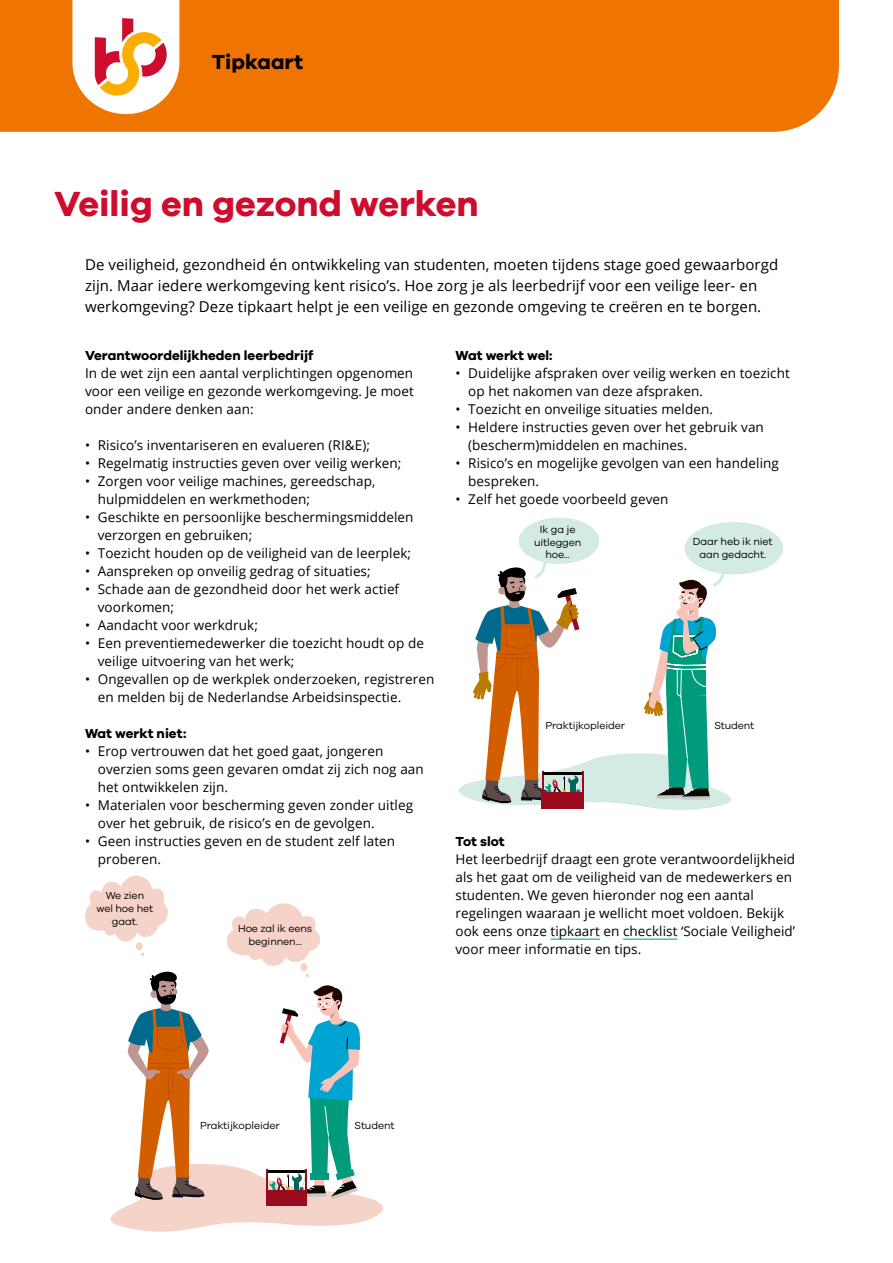
<style>
.page{position:relative;width:893px;height:1263px;background:#fff}
.page>*{position:absolute;margin:0;border:0;box-sizing:border-box;transform-origin:0 0}
.H2_HOOFDSTUKKOP{font:700 36px "Galano Grotesque";color:#ce0d2e}
.H1_Tipkaart{font:700 21px "Galano Grotesque";letter-spacing:.005em;color:#000}
.INLEIDING{font:15px/21px "Open Sans";letter-spacing:.005em;color:#000}
.P_BROOD{font:13.5px/18px "Open Sans";letter-spacing:.005em;color:#000}
.H3_KOPJE_KLEIN{font:700 13.5px "Galano Grotesque";color:#000}
.t1{font:10.5px/12.6px "Galano Grotesque";letter-spacing:-.01em;color:#000;text-align:center}
</style>
<div class="page">
<div style="left:0;top:0;width:839px;height:132px;background:#f07500"></div>
<svg style="left:72px;top:0;width:107px;height:114px"></svg>
<div style="left:136px;top:942px;width:7px;height:8px;background:#f6d3c9;border-radius:50%"></div>
<svg style="left:85px;top:875px;width:83px;height:67px"></svg>
<div style="left:301px;top:963px;width:7px;height:8px;background:#f6d3c9;border-radius:50%"></div>
<svg style="left:110px;top:972px;width:273px;height:260px"></svg>
<svg style="left:227px;top:903px;width:93px;height:63px"></svg>
<hr style="left:551px;top:939px;width:49px;height:1px;background:#009b7c">
<hr style="left:623px;top:939px;width:54px;height:1px;background:#009b7c">
<div style="left:519px;top:518px;width:80px;height:46px;background:#d3ebe2;border-radius:50%"></div>
<div style="left:685px;top:522px;width:98px;height:52px;background:#d3ebe2;border-radius:50%"></div>
<svg style="left:458px;top:558px;width:281px;height:252px"></svg>
<h1 class="H1_Tipkaart" style="left:212px;top:49px;width:93px">Tipkaart</h1>
<h2 class="H2_HOOFDSTUKKOP" style="left:54px;top:182px;width:426px">Veilig en gezond werken</h2>
<p class="INLEIDING" style="left:85px;top:254px;width:695px">De veiligheid, gezondheid én ontwikkeling van studenten, moeten tijdens stage goed gewaarborgd zijn. Maar iedere werkomgeving kent risico’s. Hoe zorg je als leerbedrijf voor een veilige leer- en werkomgeving? Deze tipkaart helpt je een veilige en gezonde omgeving te creëren en te borgen.</p>
<h3 class="H3_KOPJE_KLEIN" style="left:85px;top:347px;width:230px">Verantwoordelijkheden leerbedrijf</h3>
<p class="P_BROOD" style="left:85px;top:364px;width:330px;text-align:justify">In de wet zijn een aantal verplichtingen opgenomen voor een veilige en gezonde werkomgeving. Je moet onder andere denken aan:</p>
<p class="P_BROOD" style="left:85px;top:436px;width:286px">• Risico’s inventariseren en evalueren (RI&amp;E);</p>
<p class="P_BROOD" style="left:85px;top:454px;width:318px">• Regelmatig instructies geven over veilig werken;</p>
<p class="P_BROOD" style="left:98px;top:472px;width:279px;text-indent:-13px">• Zorgen voor veilige machines, gereedschap, hulpmiddelen en werkmethoden;</p>
<p class="P_BROOD" style="left:98px;top:508px;width:317px;text-indent:-13px">• Geschikte en persoonlijke beschermingsmiddelen verzorgen en gebruiken;</p>
<p class="P_BROOD" style="left:85px;top:544px;width:328px">• Toezicht houden op de veiligheid van de leerplek;</p>
<p class="P_BROOD" style="left:85px;top:562px;width:287px">• Aanspreken op onveilig gedrag of situaties;</p>
<p class="P_BROOD" style="left:98px;top:580px;width:303px;text-indent:-13px">• Schade aan de gezondheid door het werk actief voorkomen;</p>
<p class="P_BROOD" style="left:85px;top:616px;width:174px">• Aandacht voor werkdruk;</p>
<p class="P_BROOD" style="left:98px;top:634px;width:328px;text-indent:-13px">• Een preventiemedewerker die toezicht houdt op de veilige uitvoering van het werk;</p>
<p class="P_BROOD" style="left:98px;top:670px;width:338px;text-indent:-13px">• Ongevallen op de werkplek onderzoeken, registreren en melden bij de Nederlandse Arbeidsinspectie.</p>
<h3 class="H3_KOPJE_KLEIN" style="left:85px;top:725px;width:103px">Wat werkt niet:</h3>
<p class="P_BROOD" style="left:98px;top:742px;width:327px;text-indent:-13px">• Erop vertrouwen dat het goed gaat, jongeren overzien soms geen gevaren omdat zij zich nog aan het ontwikkelen zijn.</p>
<p class="P_BROOD" style="left:98px;top:796px;width:317px;text-indent:-13px">• Materialen voor bescherming geven zonder uitleg over het gebruik, de risico’s en de gevolgen.</p>
<p class="P_BROOD" style="left:98px;top:832px;width:299px;text-indent:-13px">• Geen instructies geven en de student zelf laten proberen.</p>
<h3 class="H3_KOPJE_KLEIN" style="left:455px;top:347px;width:98px">Wat werkt wel:</h3>
<p class="P_BROOD" style="left:468px;top:364px;width:323px;text-indent:-13px">• Duidelijke afspraken over veilig werken en toezicht op het nakomen van deze afspraken.</p>
<p class="P_BROOD" style="left:455px;top:400px;width:259px">• Toezicht en onveilige situaties melden.</p>
<p class="P_BROOD" style="left:468px;top:418px;width:297px;text-indent:-13px">• Heldere instructies geven over het gebruik van (bescherm)middelen en machines.</p>
<p class="P_BROOD" style="left:468px;top:454px;width:312px;text-indent:-13px">• Risico’s en mogelijke gevolgen van een handeling bespreken.</p>
<p class="P_BROOD" style="left:455px;top:490px;width:214px">• Zelf het goede voorbeeld geven</p>
<p class="t1" style="left:534px;top:523px;width:49px">Ik ga je uitleggen hoe...</p>
<p class="t1" style="left:693px;top:535px;width:81px">Daar heb ik niet aan gedacht.</p>
<p class="t1" style="left:545px;top:719px;width:81px">Praktijkopleider</p>
<p class="t1" style="left:714px;top:719px;width:41px">Student</p>
<h3 class="H3_KOPJE_KLEIN" style="left:455px;top:833px;width:51px">Tot slot</h3>
<p class="P_BROOD" style="left:455px;top:850px;width:341px">Het leerbedrijf draagt een grote verantwoordelijkheid als het gaat om de veiligheid van de medewerkers en studenten. We geven hieronder nog een aantal regelingen waaraan je wellicht moet voldoen. Bekijk ook eens onze tipkaart en checklist ‘Sociale Veiligheid’ voor meer informatie en tips.</p>
<p class="t1" style="left:97px;top:889px;width:58px">We zien wel hoe het gaat.</p>
<p class="t1" style="left:238px;top:922px;width:76px">Hoe zal ik eens beginnen...</p>
<p class="t1" style="left:200px;top:1118px;width:81px">Praktijkopleider</p>
<p class="t1" style="left:355px;top:1118px;width:41px">Student</p>
</div>
